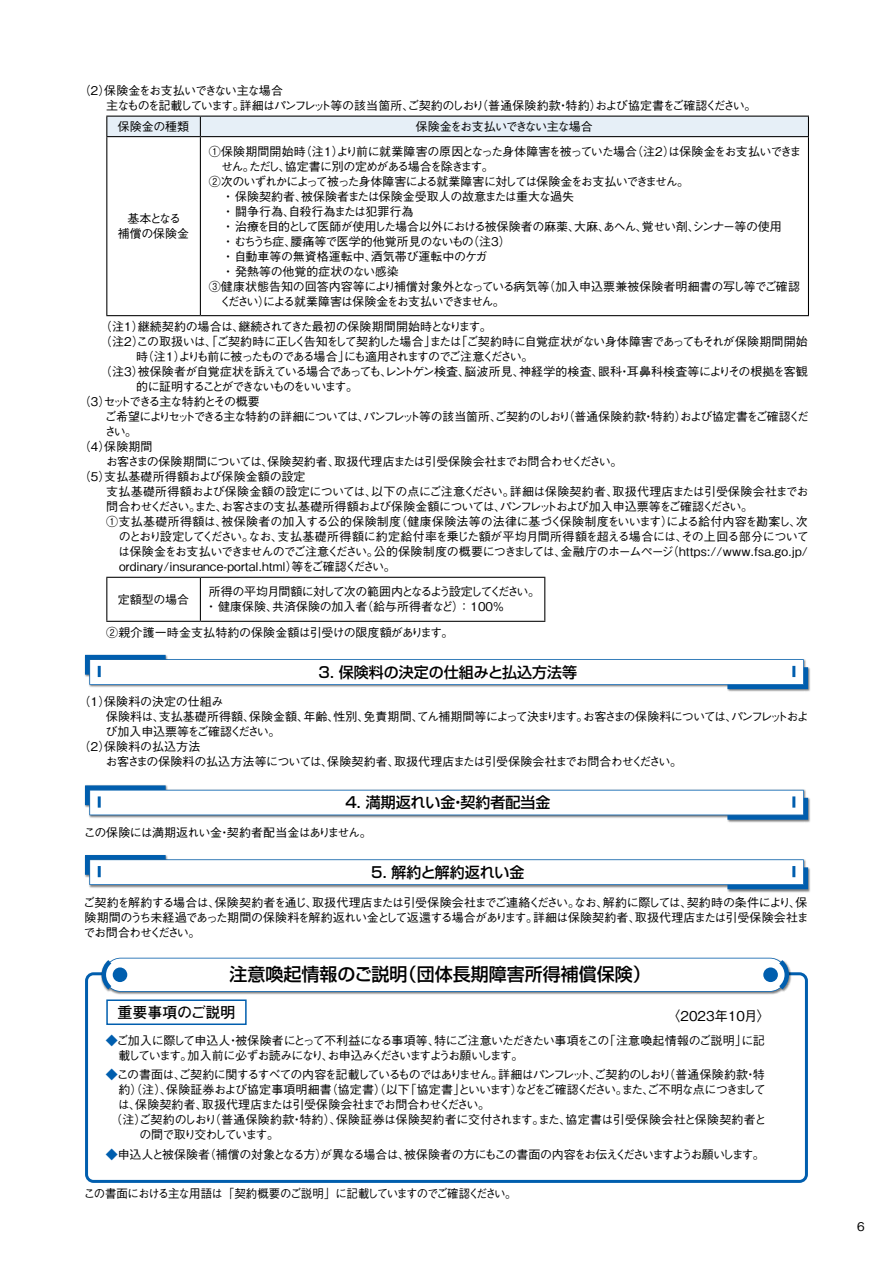
<style>
.page{position:relative;width:893px;height:1263px;background:#fff}
.page>*{position:absolute;margin:0;border:0;box-sizing:border-box;transform-origin:0 0}
.t1{font:500 18px "Shin Go Pro";color:#000}
.t2{font:500 15px "Shin Go Pro";color:#000}
.t3{font:700 15px "Futo Go B101 Pro";color:#000}
.t4{font:500 13.5px "Gothic BBB Pro";color:#000}
.t5{font:500 12px/15px "Gothic BBB Pro";letter-spacing:-.045em;color:#000}
.t6{font:500 12px/15px "Gothic BBB Pro";letter-spacing:-.085em;color:#000}
.t7{font:500 12px "Gothic BBB Pro";letter-spacing:-.09em;color:#000}
.t8{font:500 12px "Gothic BBB Pro";letter-spacing:.01em;color:#000}
.t9{font:500 12px "Gothic BBB Pro";letter-spacing:-.025em;color:#000}
.t10{font:500 12px "Gothic BBB Pro";color:#000}
.t11{font:500 12px "Gothic BBB Pro";letter-spacing:-.075em;color:#000}
.t12{font:500 12px "Gothic BBB Pro";letter-spacing:-.065em;color:#000}
.t13{font:500 12px "Gothic BBB Pro";letter-spacing:-.095em;color:#000}
.t14{font:500 12px "Gothic BBB Pro";letter-spacing:-.005em;color:#000}
.t15{font:500 12px "Gothic BBB Pro";letter-spacing:.025em;color:#000}
.t16{font:500 12px "Gothic BBB Pro";letter-spacing:.02em;color:#000}
.t17{font:500 12px "Gothic BBB Pro";letter-spacing:-.145em;color:#000}
.t18{font:500 12px "Gothic BBB Pro";letter-spacing:-.11em;color:#000}
.t19{font:500 12px "Gothic BBB Pro";letter-spacing:-.07em;color:#000}
.t20{font:500 12px "Gothic BBB Pro";letter-spacing:.005em;color:#000}
.t21{font:500 12px "Gothic BBB Pro";letter-spacing:-.02em;color:#000}
.t22{font:500 12px "Gothic BBB Pro";letter-spacing:-.075em;color:#000;scale:.95 1}
.t23{font:500 12px "Gothic BBB Pro";letter-spacing:-.125em;color:#000}
.t24{font:500 12px "Gothic BBB Pro";letter-spacing:-.135em;color:#000}
.s1{color:#005eae}
</style>
<div class="page">
<svg style="left:84px;top:654px;width:726px;height:37px"></svg>
<svg style="left:84px;top:785px;width:726px;height:37px"></svg>
<img style="left:727px;top:891px;width:83px;height:2px">
<svg style="left:84px;top:855px;width:726px;height:36px"></svg>
<svg style="left:85px;top:972px;width:723px;height:211px"></svg>
<img style="left:100px;top:972px;width:693px;height:23px">
<svg style="left:99px;top:957px;width:692px;height:37px"></svg>
<div style="left:763px;top:967px;width:15px;height:15px;background:#005eae;border-radius:50%"></div>
<hr style="left:106px;top:577px;width:94px;height:1px;background:#000">
<hr style="left:106px;top:578px;width:1px;height:43px;background:#000">
<hr style="left:200px;top:577px;width:345px;height:1px;background:#000">
<hr style="left:200px;top:578px;width:1px;height:43px;background:#000">
<hr style="left:544px;top:578px;width:1px;height:43px;background:#000">
<hr style="left:106px;top:621px;width:94px;height:1px;background:#000">
<hr style="left:200px;top:621px;width:345px;height:1px;background:#000">
<div style="left:106px;top:999px;width:141px;height:26px;border:2px solid #005eae"></div>
<div style="left:106px;top:116px;width:703px;height:20px;background:#e6eff7"></div>
<hr style="left:106px;top:136px;width:94px;height:1px;background:#000">
<hr style="left:106px;top:137px;width:1px;height:178px;background:#000">
<hr style="left:200px;top:136px;width:609px;height:1px;background:#000">
<hr style="left:200px;top:137px;width:1px;height:178px;background:#000">
<hr style="left:808px;top:137px;width:1px;height:178px;background:#000">
<hr style="left:106px;top:315px;width:94px;height:1px;background:#000">
<hr style="left:200px;top:315px;width:609px;height:1px;background:#000">
<p class="t6" style="left:106px;top:81px;width:652px;text-indent:-28px">（２）保険金をお支払いできない主な場合<br>主なものを記載しています。詳細はパンフレット等の該当箇所、ご契約のしおり（普通保険約款・特約）および協定書をご確認ください。</p>
<p class="t5" style="left:118px;top:117px;width:73px">保険金の種類</p>
<p class="t6" style="left:416px;top:117px;width:178px">保険金をお支払いできない主な場合</p>
<p class="t5" style="left:209px;top:142px;width:594px">①保険期間開始時（注1）より前に就業障害の原因となった身体障害を被っていた場合（注2）は保険金をお支払いできま</p>
<p class="t18" style="left:221px;top:157px;width:274px">せん。ただし、協定書に別の定めがある場合を除きます。</p>
<p class="t7" style="left:209px;top:172px;width:482px">②次のいずれかによって被った身体障害による就業障害に対しては保険金をお支払いできません。</p>
<p class="t10" style="left:222px;top:187px;width:353px">・保険契約者、被保険者または保険金受取人の故意または重大な過失</p>
<p class="t10" style="left:222px;top:202px;width:193px">・闘争行為、自殺行為または犯罪行為</p>
<p class="t19" style="left:222px;top:217px;width:561px">・治療を目的として医師が使用した場合以外における被保険者の麻薬、大麻、あへん、覚せい剤、シンナー等の使用</p>
<p class="t5" style="left:222px;top:232px;width:290px">・むちうち症、腰痛等で医学的他覚所見のないもの（注3）</p>
<p class="t10" style="left:222px;top:247px;width:267px">・自動車等の無資格運転中、酒気帯び運転中のケガ</p>
<p class="t10" style="left:222px;top:262px;width:178px">・発熱等の他覚的症状のない感染</p>
<p class="t20" style="left:209px;top:277px;width:593px">③健康状態告知の回答内容等により補償対象外となっている病気等（加入申込票兼被保険者明細書の写し等でご確認</p>
<p class="t18" style="left:219px;top:292px;width:287px">ください）による就業障害は保険金をお支払いできません。</p>
<p class="t21" style="left:100px;top:317px;width:393px">（注1）継続契約の場合は、継続されてきた最初の保険期間開始時となります。</p>
<p class="t5" style="left:100px;top:332px;width:709px">（注2）この取扱いは、「ご契約時に正しく告知をして契約した場合」または「ご契約時に自覚症状がない身体障害であってもそれが保険期間開始</p>
<p class="t17" style="left:136px;top:347px;width:399px">時（注1）よりも前に被ったものである場合」にも適用されますのでご注意ください。</p>
<p class="t5" style="left:100px;top:362px;width:709px">（注3）被保険者が自覚症状を訴えている場合であっても、レントゲン検査、脳波所見、神経学的検査、眼科・耳鼻科検査等によりその根拠を客観</p>
<p class="t17" style="left:136px;top:377px;width:224px">的に証明することができないものをいいます。</p>
<p class="t5" style="left:118px;top:210px;width:73px;text-align:center">基本となる<br>補償の保険金</p>
<p class="t23" style="left:79px;top:392px;width:183px">（３）セットできる主な特約とその概要</p>
<p class="t11" style="left:105px;top:407px;width:705px">ご希望によりセットできる主な特約の詳細については、パンフレット等の該当箇所、ご契約のしおり（普通保険約款・特約）および協定書をご確認くだ</p>
<p class="t5" style="left:104px;top:422px;width:34px">さい。</p>
<p class="t5" style="left:79px;top:437px;width:75px">（４）保険期間</p>
<p class="t5" style="left:106px;top:452px;width:518px">お客さまの保険期間については、保険契約者、取扱代理店または引受保険会社までお問合わせください。</p>
<p class="t8" style="left:79px;top:467px;width:228px">（５）支払基礎所得額および保険金額の設定</p>
<p class="t14" style="left:106px;top:482px;width:704px">支払基礎所得額および保険金額の設定については、以下の点にご注意ください。詳細は保険契約者、取扱代理店または引受保険会社までお</p>
<p class="t7" style="left:106px;top:497px;width:648px">問合わせください。また、お客さまの支払基礎所得額および保険金額については、パンフレットおよび加入申込票等をご確認ください。</p>
<p class="t15" style="left:106px;top:512px;width:703px">①支払基礎所得額は、被保険者の加入する公的保険制度（健康保険法等の法律に基づく保険制度をいいます）による給付内容を勘案し、次</p>
<p class="t5" style="left:119px;top:527px;width:692px">のとおり設定してください。なお、支払基礎所得額に約定給付率を乗じた額が平均月間所得額を超える場合には、その上回る部分について</p>
<p class="t5" style="left:118px;top:542px;width:691px">は保険金をお支払いできませんのでご注意ください。公的保険制度の概要につきましては、金融庁のホームページ（https://www.fsa.go.jp/</p>
<p class="t8" style="left:119px;top:557px;width:278px">ordinary/insurance-portal.html）等をご確認ください。</p>
<p class="t5" style="left:118px;top:590px;width:73px">定額型の場合</p>
<p class="t5" style="left:205px;top:583px;width:336px;text-indent:4px">所得の平均月間額に対して次の範囲内となるよう設定してください。・健康保険、共済保険の加入者（給与所得者など）：100％</p>
<p class="t8" style="left:106px;top:622px;width:349px">②親介護一時金支払特約の保険金額は引受けの限度額があります。</p>
<p class="t2" style="left:319px;top:660px;width:260px">3. 保険料の決定の仕組みと払込方法等</p>
<p class="t21" style="left:79px;top:692px;width:146px">（１）保険料の決定の仕組み</p>
<p class="t5" style="left:106px;top:708px;width:704px">保険料は、支払基礎所得額、保険金額、年齢、性別、免責期間、てん補期間等によって決まります。お客さまの保険料については、パンフレットおよ</p>
<p class="t5" style="left:106px;top:723px;width:176px">び加入申込票等をご確認ください。</p>
<p class="t8" style="left:79px;top:737px;width:123px">（２）保険料の払込方法</p>
<p class="t9" style="left:106px;top:752px;width:578px">お客さまの保険料の払込方法等については、保険契約者、取扱代理店または引受保険会社までお問合わせください。</p>
<p class="t2" style="left:345px;top:790px;width:207px">4. 満期返れい金・契約者配当金</p>
<p class="t5" style="left:84px;top:824px;width:289px">この保険には満期返れい金・契約者配当金はありません。</p>
<p class="t2" style="left:371px;top:860px;width:155px">5. 解約と解約返れい金</p>
<p class="t5" style="left:83px;top:894px;width:727px;text-align:justify">ご契約を解約する場合は、保険契約者を通じ、取扱代理店または引受保険会社までご連絡ください。なお、解約に際しては、契約時の条件により、保険期間のうち未経過であった期間の保険料を解約返れい金として返還する場合があります。詳細は保険契約者、取扱代理店または引受保険会社までお問合わせください。</p>
<h1 class="t1" style="left:229px;top:959px;width:423px">注意喚起情報のご説明（団体長期障害所得補償保険）</h1>
<p class="t3" style="left:117px;top:1000px;width:120px">重要事項のご説明</p>
<p class="t4" style="left:666px;top:1005px;width:106px">〈2023年10月〉</p>
<p class="t5" style="left:119px;top:1031px;width:648px;text-indent:-13px"><span class="s1">◆</span>ご加入に際して申込人・被保険者にとって不利益になる事項等、特にご注意いただきたい事項をこの「注意喚起情報のご説明」に記載しています。加入前に必ずお読みになり、お申込みくださいますようお願いします。</p>
<p class="t13" style="left:106px;top:1065px;width:661px"><span class="s1">◆</span>この書面は、ご契約に関するすべての内容を記載しているものではありません。詳細はパンフレット、ご契約のしおり（普通保険約款・特</p>
<p class="t12" style="left:119px;top:1080px;width:649px">約）（注）、保険証券および協定事項明細書（協定書）（以下「協定書」といいます）などをご確認ください。また、ご不明な点につきまして</p>
<p class="t9" style="left:118px;top:1095px;width:374px">は、保険契約者、取扱代理店または引受保険会社までお問合わせください。</p>
<p class="t16" style="left:110px;top:1110px;width:658px">（注）ご契約のしおり（普通保険約款・特約）、保険証券は保険契約者に交付されます。また、協定書は引受保険会社と保険契約者と</p>
<p class="t24" style="left:139px;top:1125px;width:141px">の間で取り交わしています。</p>
<p class="t6" style="left:106px;top:1145px;width:661px"><span class="s1">◆</span>申込人と被保険者（補償の対象となる方）が異なる場合は、被保険者の方にもこの書面の内容をお伝えくださいますようお願いします。</p>
<p class="t22" style="left:84px;top:1183px;width:457px">この書面における主な用語は「契約概要のご説明」に記載していますのでご確認ください。</p>
<p class="t5" style="left:857px;top:1217px;width:9px">6</p>
</div>
